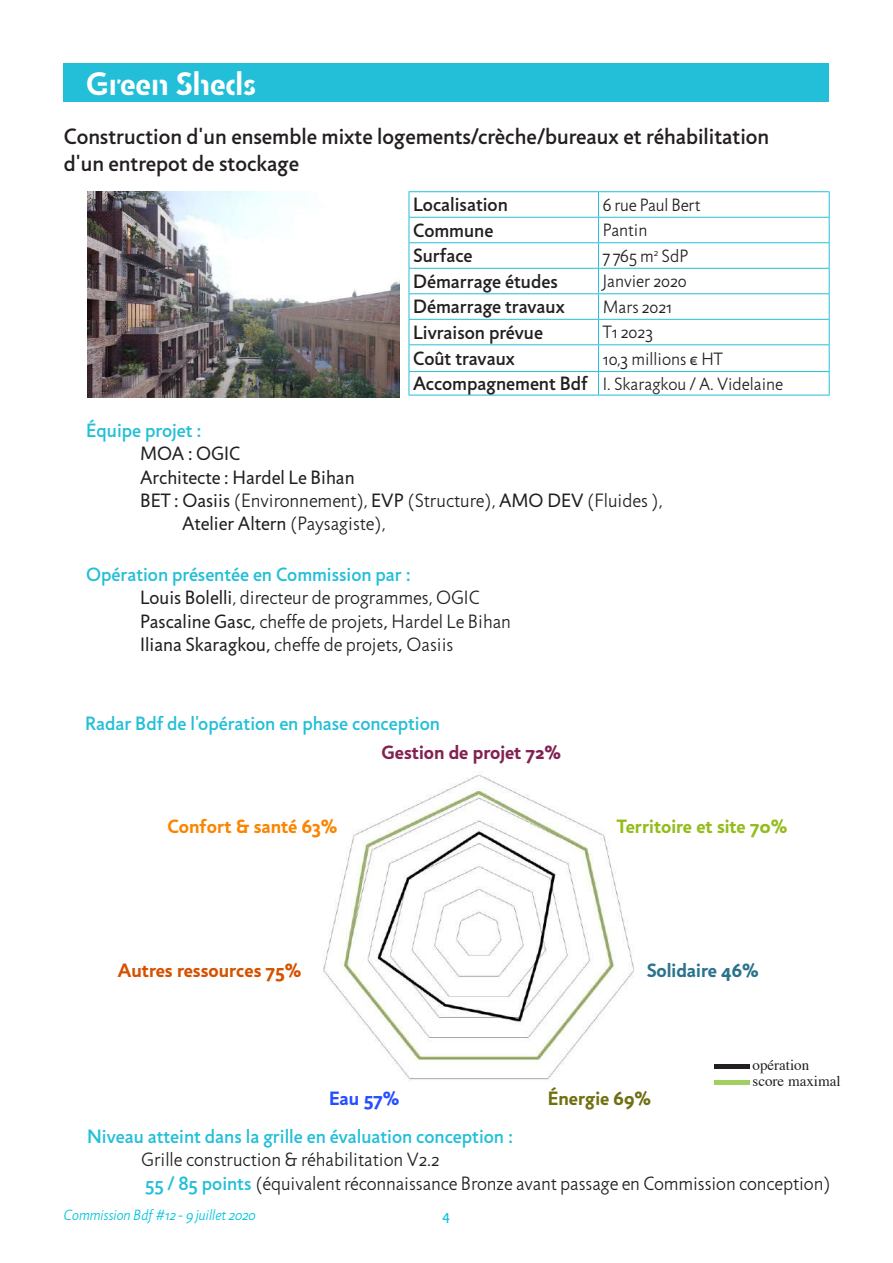
<style>
.page{position:relative;width:893px;height:1263px;background:#fff}
.page>*{position:absolute;margin:0;border:0;box-sizing:border-box;transform-origin:0 0}
.t1{font:700 33px "Jigsaw Stencil";color:#fff}
.t2{font:500 22.5px/27px "Jigsaw";color:#231f20}
.t3{font:300 19.5px/23.4px "Jigsaw";color:#231f20}
.t4{font:500 19.5px "Jigsaw";color:#23bfd8}
.t5{font:500 19.5px "Jigsaw";color:#231f20}
.t6{font:19.5px "Jigsaw";color:#231f20}
.t7{font:700 19.5px "Jigsaw";color:#d45100}
.t8{font:700 19.5px "Jigsaw";color:#94bc1d}
.t9{font:700 19.5px "Jigsaw";color:#822252}
.t10{font:700 19.5px "Jigsaw";color:#fa8501}
.t11{font:700 19.5px "Jigsaw";color:#2b738c}
.t12{font:700 19.5px "Jigsaw";color:#706f12}
.t13{font:700 19.5px "Jigsaw";color:#264fff}
.t14{font:300 18px/25.2px "Jigsaw";color:#231f20}
.t15{font:15px "Jigsaw Light Cursive";color:#00c4de}
.t16{font:15px/15.3px "Times";color:#231f20}
.t17{font:15px "Jigsaw";color:#00c4de}
.s1{font-weight:500;font-size:19.5px}
.s2{font-weight:400}
.s3{font-weight:300}
.s4{font-weight:500;color:#23bfd8}
</style>
<div class="page">
<div style="left:64px;top:64px;width:765px;height:38px;background:#23bfd8"></div>
<hr style="left:409px;top:191px;width:189px;height:1px;background:#23bfd8">
<hr style="left:598px;top:191px;width:232px;height:1px;background:#23bfd8">
<hr style="left:409px;top:217px;width:189px;height:1px;background:#23bfd8">
<hr style="left:598px;top:217px;width:232px;height:1px;background:#23bfd8">
<hr style="left:409px;top:242px;width:189px;height:1px;background:#23bfd8">
<hr style="left:598px;top:242px;width:232px;height:1px;background:#23bfd8">
<hr style="left:409px;top:268px;width:189px;height:1px;background:#23bfd8">
<hr style="left:598px;top:268px;width:232px;height:1px;background:#23bfd8">
<hr style="left:409px;top:293px;width:189px;height:1px;background:#23bfd8">
<hr style="left:598px;top:293px;width:232px;height:1px;background:#23bfd8">
<hr style="left:409px;top:319px;width:189px;height:1px;background:#23bfd8">
<hr style="left:598px;top:319px;width:232px;height:1px;background:#23bfd8">
<hr style="left:409px;top:344px;width:189px;height:1px;background:#23bfd8">
<hr style="left:598px;top:344px;width:232px;height:1px;background:#23bfd8">
<hr style="left:409px;top:371px;width:189px;height:1px;background:#23bfd8">
<svg style="left:409px;top:192px;width:1px;height:203px"></svg>
<hr style="left:598px;top:371px;width:232px;height:1px;background:#23bfd8">
<svg style="left:598px;top:192px;width:1px;height:203px"></svg>
<svg style="left:829px;top:192px;width:1px;height:203px"></svg>
<hr style="left:409px;top:395px;width:189px;height:1px;background:#23bfd8">
<hr style="left:598px;top:395px;width:232px;height:1px;background:#23bfd8">
<img style="left:87px;top:191px;width:313px;height:207px">
<img style="left:323px;top:775px;width:311px;height:306px">
<div style="left:714px;top:1064px;width:36px;height:5px;background:#231f20"></div>
<div style="left:714px;top:1080px;width:36px;height:5px;background:#a2cf62"></div>
<h1 class="t1" style="left:86px;top:63px;width:171px">Green Sheds</h1>
<p class="t2" style="left:64px;top:122px;width:707px">Construction d'un ensemble mixte logements/crèche/bureaux et réhabilitation d'un entrepot de stockage</p>
<p class="t5" style="left:413px;top:193px;width:96px">Localisation</p>
<p class="t14" style="left:603px;top:192px;width:99px">6 rue Paul Bert</p>
<p class="t5" style="left:413px;top:219px;width:82px">Commune</p>
<p class="t14" style="left:603px;top:218px;width:46px">Pantin</p>
<p class="t5" style="left:413px;top:244px;width:61px">Surface</p>
<p class="t14" style="left:603px;top:243px;width:87px">7 765 m<sup>2</sup> SdP</p>
<p class="t5" style="left:413px;top:270px;width:146px">Démarrage études</p>
<p class="t14" style="left:603px;top:269px;width:85px">Janvier 2020</p>
<p class="t5" style="left:413px;top:295px;width:153px">Démarrage travaux</p>
<p class="t14" style="left:603px;top:294px;width:71px">Mars 2021</p>
<p class="t5" style="left:413px;top:321px;width:131px">Livraison prévue</p>
<p class="t14" style="left:603px;top:320px;width:52px">T1 2023</p>
<p class="t5" style="left:413px;top:347px;width:103px">Coût travaux</p>
<p class="t14" style="left:413px;top:346px;width:371px;text-indent:190px">10,3 millions € HT<br><span class="s1">Accompagnement Bdf</span> I. Skaragkou / A. Videlaine</p>
<p class="t4" style="left:86px;top:419px;width:117px">Équipe projet :</p>
<p class="t6" style="left:140px;top:442px;width:101px">MOA : OGIC</p>
<p class="t6" style="left:140px;top:466px;width:216px">Architecte : Hardel Le Bihan</p>
<p class="t3" style="left:140px;top:489px;width:524px"><span class="s2">BET : Oasiis</span> (Environnement), <span class="s2">EVP</span> (Structure), <span class="s2">AMO DEV</span> (Fluides ),</p>
<p class="t6" style="left:182px;top:513px;width:205px">Atelier Altern <span class="s3">(Paysagiste),</span></p>
<p class="t3" style="left:140px;top:563px;width:372px;text-indent:-54px"><span class="s4">Opération présentée en Commission par :<br></span><span class="s2">Louis Bolelli</span>, directeur de programmes, OGIC <span class="s2">Pascaline Gasc,</span> cheffe de projets<span class="s2">,</span> Hardel Le Bihan <span class="s2">Iliana Skaragkou,</span> cheffe de projets<span class="s2">,</span> Oasiis</p>
<p class="t4" style="left:85px;top:712px;width:356px">Radar Bdf de l'opération en phase conception</p>
<p class="t9" style="left:382px;top:740px;width:181px">Gestion de projet 72%</p>
<p class="t10" style="left:167px;top:814px;width:171px">Confort &amp; santé 63%</p>
<p class="t8" style="left:617px;top:814px;width:172px">Territoire et site 70%</p>
<p class="t7" style="left:118px;top:958px;width:185px">Autres ressources 75%</p>
<p class="t11" style="left:647px;top:958px;width:114px">Solidaire 46%</p>
<p class="t13" style="left:329px;top:1087px;width:72px">Eau 57%</p>
<p class="t12" style="left:548px;top:1087px;width:105px">Énergie 69%</p>
<p class="t16" style="left:753px;top:1056px;width:89px">opération score maximal</p>
<p class="t4" style="left:87px;top:1124px;width:427px">Niveau atteint dans la grille en évaluation conception :</p>
<p class="t3" style="left:141px;top:1148px;width:691px">Grille construction &amp; réhabilitation V2.2<br><span class="s4">55 / 85 points</span> (équivalent réconnaissance Bronze avant passage en Commission conception)</p>
<p class="t15" style="left:64px;top:1206px;width:194px">Commission Bdf #12 - 9 juillet 2020</p>
<p class="t17" style="left:442px;top:1206px;width:9px">4</p>
</div>
